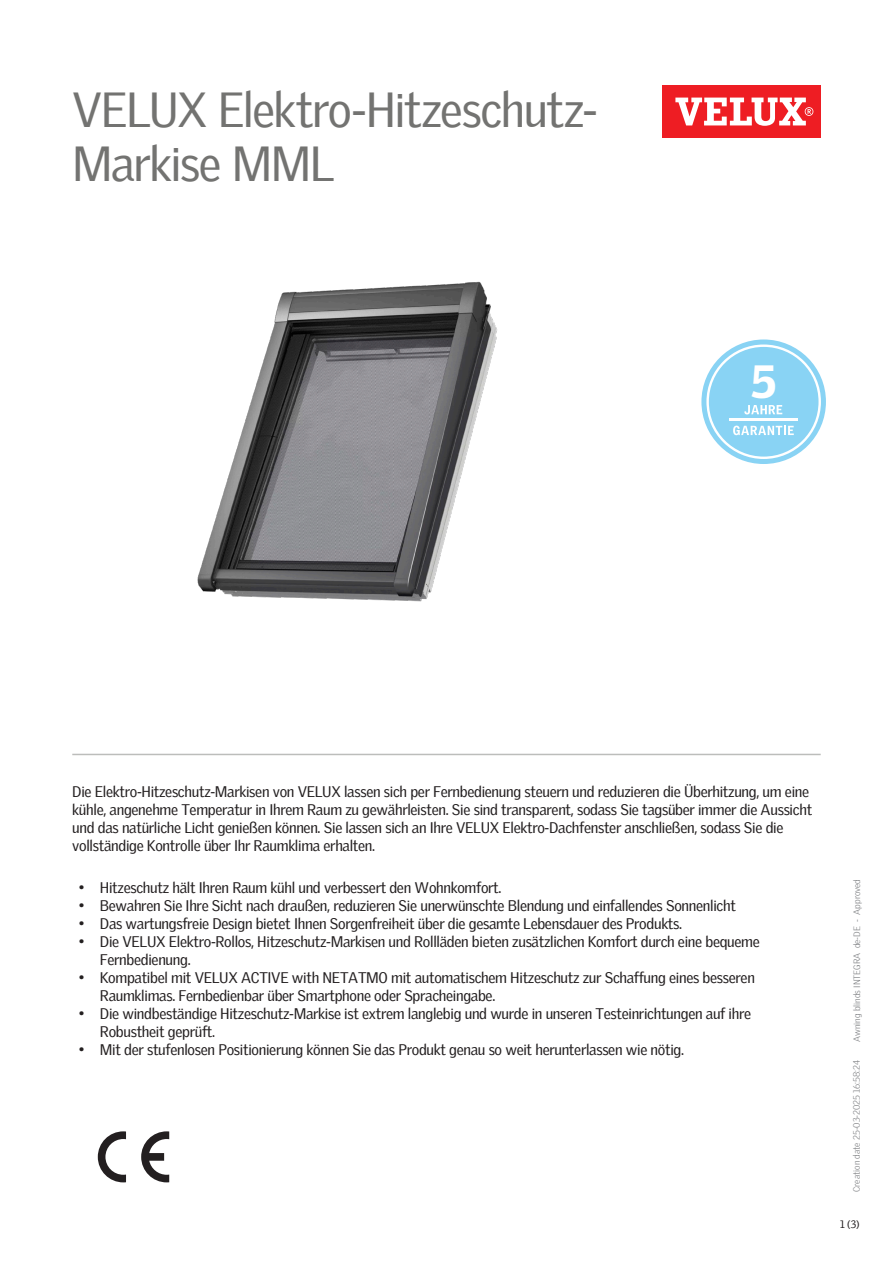
<style>
.page{position:relative;width:893px;height:1263px;background:#fff}
.page>*{position:absolute;margin:0;border:0;box-sizing:border-box;transform-origin:0 0}
.Headline{font:48px/54px "Velux Gothic";letter-spacing:-.03em;color:#737371}
.t1{font:900 45.3px "Velux Gothic";color:#fff}
.Body_Regular{font:15px/18px "Velux Gothic";letter-spacing:-.02em;color:#231f20}
.t2{font:10.5px "Velux Gothic";color:#231f20}
.t3{font:300 9px "Velux Gothic";color:#7c7e81}
</style>
<div class="page">
<div style="left:662px;top:85px;width:159px;height:53px;background:#ee1d23"></div>
<svg style="left:675px;top:98px;width:138px;height:28px"></svg>
<hr style="left:72px;top:754px;width:749px;height:1px;background:#bcbdbb">
<svg style="left:141px;top:1131px;width:28px;height:51px"></svg>
<svg style="left:98px;top:1131px;width:28px;height:51px"></svg>
<img style="left:197px;top:281px;width:300px;height:321px">
<svg style="left:701px;top:339px;width:125px;height:125px"></svg>
<p class="Headline" style="left:72px;top:79px;width:527px">VELUX Elektro-Hitzeschutz-<br>Markise MML</p>
<p class="t1" style="left:751px;top:353px;width:27px">5</p>
<p class="Body_Regular" style="left:72px;top:781px;width:741px">Die Elektro-Hitzeschutz-Markisen von VELUX lassen sich per Fernbedienung steuern und reduzieren die Überhitzung, um eine kühle, angenehme Temperatur in Ihrem Raum zu gewährleisten. Sie sind transparent, sodass Sie tagsüber immer die Aussicht und das natürliche Licht genießen können. Sie lassen sich an Ihre VELUX Elektro-Dachfenster anschließen, sodass Sie die vollständige Kontrolle über Ihr Raumklima erhalten.</p>
<p class="Body_Regular" style="left:79px;top:878px;width:424px">• Hitzeschutz hält Ihren Raum kühl und verbessert den Wohnkomfort.</p>
<p class="Body_Regular" style="left:79px;top:896px;width:659px">• Bewahren Sie Ihre Sicht nach draußen, reduzieren Sie unerwünschte Blendung und einfallendes Sonnenlicht</p>
<p class="Body_Regular" style="left:79px;top:914px;width:605px">• Das wartungsfreie Design bietet Ihnen Sorgenfreiheit über die gesamte Lebensdauer des Produkts.</p>
<p class="Body_Regular" style="left:100px;top:932px;width:661px;text-indent:-21px">• Die VELUX Elektro-Rollos, Hitzeschutz-Markisen und Rollläden bieten zusätzlichen Komfort durch eine bequeme<br>Fernbedienung.</p>
<p class="Body_Regular" style="left:100px;top:968px;width:656px;text-indent:-21px">• Kompatibel mit VELUX ACTIVE with NETATMO mit automatischem Hitzeschutz zur Schaffung eines besseren<br>Raumklimas. Fernbedienbar über Smartphone oder Spracheingabe.</p>
<p class="Body_Regular" style="left:100px;top:1004px;width:653px;text-indent:-21px">• Die windbeständige Hitzeschutz-Markise ist extrem langlebig und wurde in unseren Testeinrichtungen auf ihre<br>Robustheit geprüft.</p>
<p class="Body_Regular" style="left:79px;top:1040px;width:607px">• Mit der stufenlosen Positionierung können Sie das Produkt genau so weit herunterlassen wie nötig.</p>
<p class="t3" style="left:850px;top:1042px;width:164px;rotate:-90deg">Awning blinds INTEGRA de-DE - Approved</p>
<p class="t3" style="left:850px;top:1192px;width:133px;rotate:-90deg">Creation date 25-03-2025 16:58:24</p>
<p class="t2" style="left:840px;top:1216px;width:21px">1 (3)</p>
</div>
